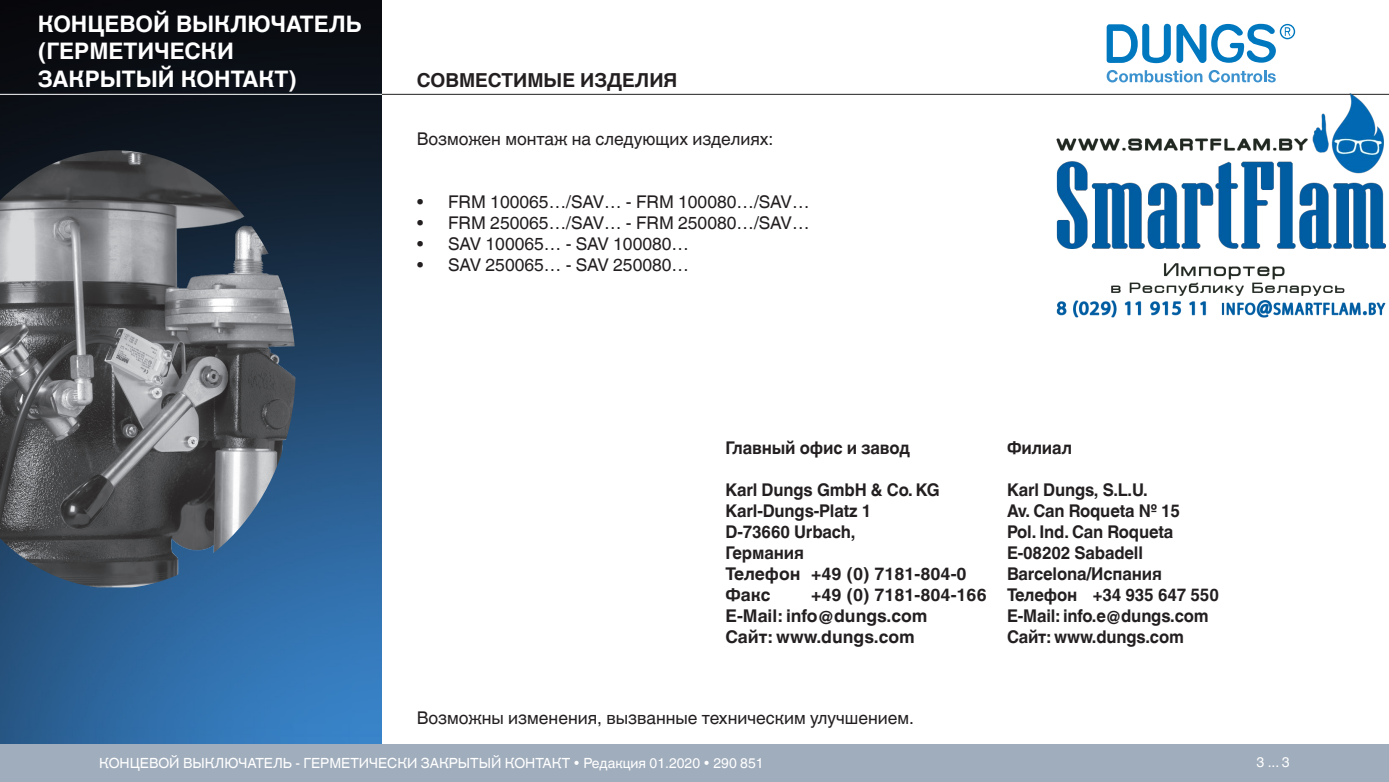
<style>
.page{position:relative;width:1389px;height:782px;background:#fff}
.page>*{position:absolute;margin:0;border:0;box-sizing:border-box;transform-origin:0 0}
.t1{font:700 22.75px/27.3px "Helvetica World";color:#fff}
._10p-leicht{font:700 19.25px "Helvetica World";color:#231f20}
._8_p_helv-fett{font:700 17.5px "Helvetica World";letter-spacing:-.01em;color:#231f20;scale:.95 1}
._10p-leicht-2{font:17.5px "Helvetica World";color:#231f20}
._8_p_helv-fett-2{font:700 17.5px "Helvetica World";letter-spacing:-.01em;color:#231f20}
.t2{font:14px "Helvetica World";color:#fff}
</style>
<div class="page">
<img style="left:0;top:0;width:382px;height:744px">
<div style="left:0;top:744px;width:1389px;height:37px;background:#a0adbc"></div>
<hr style="left:382px;top:94px;width:1007px;height:1px;background:#231f20">
<hr style="left:0;top:94px;width:382px;height:1px;background:#fff">
<svg style="left:1107px;top:24px;width:188px;height:39px"></svg>
<svg style="left:1107px;top:70px;width:95px;height:12px"></svg>
<svg style="left:1209px;top:70px;width:67px;height:12px"></svg>
<img style="left:0;top:150px;width:296px;height:437px">
<img style="left:1052px;top:94px;width:336px;height:224px">
<p class="t1" style="left:38px;top:10px;width:326px">КОНЦЕВОЙ ВЫКЛЮЧАТЕЛЬ (ГЕРМЕТИЧЕСКИ<br>ЗАКРЫТЫЙ КОНТАКТ)</p>
<p class="_10p-leicht" style="left:417px;top:69px;width:262px">СОВМЕСТИМЫЕ ИЗДЕЛИЯ</p>
<p class="_10p-leicht-2" style="left:417px;top:129px;width:358px">Возможен монтаж на следующих изделиях:</p>
<p class="_10p-leicht-2" style="left:417px;top:192px;width:394px">• FRM 100065…/SAV… - FRM 100080…/SAV…</p>
<p class="_10p-leicht-2" style="left:417px;top:213px;width:394px">• FRM 250065…/SAV… - FRM 250080…/SAV…</p>
<p class="_10p-leicht-2" style="left:417px;top:234px;width:274px">• SAV 100065… - SAV 100080…</p>
<p class="_10p-leicht-2" style="left:417px;top:255px;width:274px">• SAV 250065… - SAV 250080…</p>
<p class="_8_p_helv-fett" style="left:725px;top:437px;width:196px">Главный офис и завод</p>
<p class="_8_p_helv-fett" style="left:725px;top:479px;width:227px">Karl Dungs GmbH &amp; Co. KG</p>
<p class="_8_p_helv-fett" style="left:725px;top:500px;width:155px">Karl-Dungs-Platz 1</p>
<p class="_8_p_helv-fett" style="left:725px;top:521px;width:138px">D-73660 Urbach,</p>
<p class="_8_p_helv-fett" style="left:725px;top:542px;width:84px">Германия</p>
<p class="_8_p_helv-fett-2" style="left:725px;top:563px;width:243px">Телефон +49 (0) 7181-804-0</p>
<p class="_8_p_helv-fett-2" style="left:725px;top:584px;width:46px">Факс</p>
<p class="_8_p_helv-fett-2" style="left:811px;top:584px;width:177px">+49 (0) 7181-804-166</p>
<p class="_8_p_helv-fett-2" style="left:725px;top:605px;width:204px">E-Mail: info@dungs.com</p>
<p class="_8_p_helv-fett-2" style="left:725px;top:626px;width:191px">Сайт: www.dungs.com</p>
<p class="_8_p_helv-fett" style="left:1007px;top:437px;width:70px">Филиал</p>
<p class="_8_p_helv-fett" style="left:1007px;top:479px;width:150px">Karl Dungs, S.L.U.</p>
<p class="_8_p_helv-fett" style="left:1007px;top:500px;width:184px">Av. Can Roqueta Nº 15</p>
<p class="_8_p_helv-fett" style="left:1007px;top:521px;width:177px">Pol. Ind. Can Roqueta</p>
<p class="_8_p_helv-fett" style="left:1007px;top:542px;width:145px">E-08202 Sabadell</p>
<p class="_8_p_helv-fett" style="left:1007px;top:563px;width:165px">Barcelona/Испания</p>
<p class="_8_p_helv-fett" style="left:1007px;top:584px;width:225px">Телефон +34 935 647 550</p>
<p class="_8_p_helv-fett" style="left:1007px;top:605px;width:214px">E-Mail: info.e@dungs.com</p>
<p class="_8_p_helv-fett" style="left:1007px;top:626px;width:188px">Сайт: www.dungs.com</p>
<p class="_10p-leicht-2" style="left:417px;top:708px;width:499px">Возможны изменения, вызванные техническим улучшением.</p>
<p class="t2" style="left:99px;top:754px;width:666px">КОНЦЕВОЙ ВЫКЛЮЧАТЕЛЬ - ГЕРМЕТИЧЕСКИ ЗАКРЫТЫЙ КОНТАКТ • Редакция 01.2020 • 290 851</p>
<p class="t2" style="left:1257px;top:754px;width:35px">3 ... 3</p>
</div>
